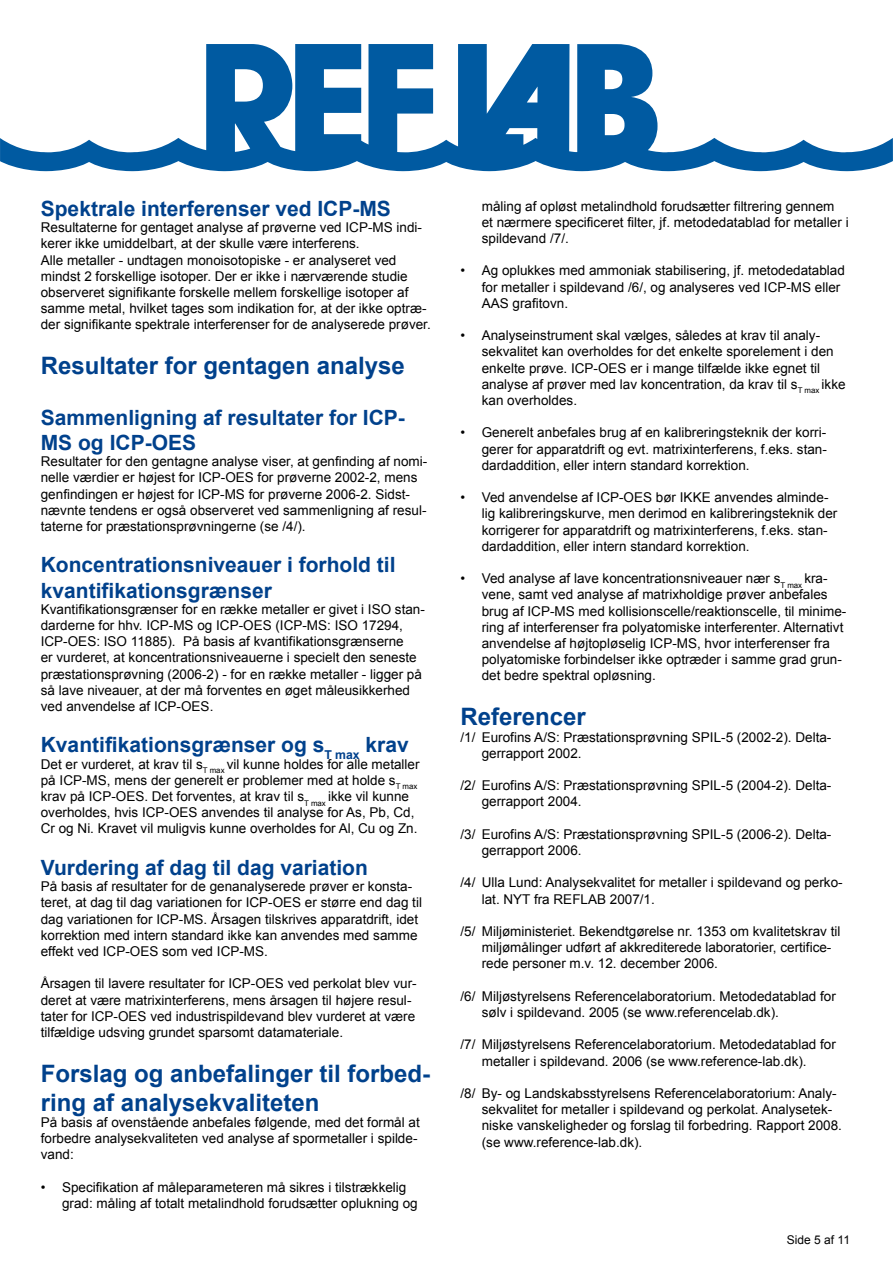
<style>
.page{position:relative;width:893px;height:1263px;background:#fff}
.page>*{position:absolute;margin:0;border:0;box-sizing:border-box;transform-origin:0 0}
.t1{font:700 24px/28.8px "Arial";color:#00418c}
.t2{font:700 21px/25.2px "Arial";color:#00418c}
.t3{font:13.5px/16.2px "Arial";color:#000}
.t4{font:12px "Arial";color:#000}
</style>
<div class="page">
<svg style="left:0;top:44px;width:893px;height:127px"></svg>
<h2 class="t2" style="left:41px;top:197px;width:352px">Spektrale interferenser ved ICP-MS</h2>
<p class="t3" style="left:41px;top:219px;width:391px">Resultaterne for gentaget analyse af prøverne ved ICP-MS indi&shy;kerer ikke umiddelbart, at der skulle være interferens.<br>Alle metaller - undtagen monoisotopiske - er analyseret ved mindst 2 forskellige isotoper. Der er ikke i nærværende studie observeret signifikante forskelle mellem forskellige isotoper af samme metal, hvilket tages som indikation for, at der ikke optræ&shy;der signifikante spektrale interferenser for de analyserede prøver.</p>
<h1 class="t1" style="left:41px;top:352px;width:366px">Resultater for gentagen analyse</h1>
<h2 class="t2" style="left:41px;top:406px;width:366px">Sammenligning af resultater for ICP-<br>MS og ICP-OES</h2>
<p class="t3" style="left:41px;top:453px;width:388px">Resultater for den gentagne analyse viser, at genfinding af nomi&shy;nelle værdier er højest for ICP-OES for prøverne 2002-2, mens genfindingen er højest for ICP-MS for prøverne 2006-2. Sidst&shy;nævnte tendens er også observeret ved sammenligning af resul&shy;taterne for præstationsprøvningerne (se /4/).</p>
<h2 class="t2" style="left:41px;top:553px;width:356px">Koncentrationsniveauer i forhold til kvantifikationsgrænser</h2>
<p class="t3" style="left:41px;top:601px;width:386px">Kvantifikationsgrænser for en række metaller er givet i ISO stan&shy;darderne for hhv. ICP-MS og ICP-OES (ICP-MS: ISO 17294, ICP-OES: ISO 11885). På basis af kvantifikationsgrænserne<br>er vurderet, at koncentrationsniveauerne i specielt den seneste præstationsprøvning (2006-2) - for en række metaller - ligger på så lave niveauer, at der må forventes en øget måleusikkerhed ved anvendelse af ICP-OES.</p>
<h2 class="t2" style="left:41px;top:733px;width:369px">Kvantifikationsgrænser og s<sub>T</sub> <sub>max</sub> krav</h2>
<p class="t3" style="left:41px;top:756px;width:380px">Det er vurderet, at krav til s<sub>T</sub> <sub>max</sub> vil kunne holdes for alle metaller på ICP-MS, mens der generelt er problemer med at holde s<sub>T</sub> <sub>max </sub>krav på ICP-OES. Det forventes, at krav til s<sub>T</sub> <sub>max</sub> ikke vil kunne overholdes, hvis ICP-OES anvendes til analyse for As, Pb, Cd, Cr og Ni. Kravet vil muligvis kunne overholdes for Al, Cu og Zn.</p>
<h2 class="t2" style="left:41px;top:856px;width:329px">Vurdering af dag til dag variation</h2>
<p class="t3" style="left:41px;top:878px;width:383px">På basis af resultater for de genanalyserede prøver er konsta&shy;teret, at dag til dag variationen for ICP-OES er større end dag til dag variationen for ICP-MS. Årsagen tilskrives apparatdrift, idet korrektion med intern standard ikke kan anvendes med samme effekt ved ICP-OES som ved ICP-MS.</p>
<p class="t3" style="left:41px;top:975px;width:377px">Årsagen til lavere resultater for ICP-OES ved perkolat blev vur&shy;deret at være matrixinterferens, mens årsagen til højere resul&shy;tater for ICP-OES ved industrispildevand blev vurderet at være tilfældige udsving grundet sparsomt datamateriale.</p>
<h1 class="t1" style="left:41px;top:1060px;width:391px">Forslag og anbefalinger til forbed&shy;ring af analysekvaliteten</h1>
<p class="t3" style="left:41px;top:1114px;width:380px">På basis af ovenstående anbefales følgende, med det formål at forbedre analysekvaliteten ved analyse af spormetaller i spilde&shy;vand:</p>
<p class="t3" style="left:62px;top:1179px;width:357px;text-indent:-21px">• Specifikation af måleparameteren må sikres i tilstrækkelig grad: måling af totalt metalindhold forudsætter oplukning og</p>
<p class="t3" style="left:482px;top:198px;width:368px">måling af opløst metalindhold forudsætter filtrering gennem et nærmere specificeret filter, jf. metodedatablad for metaller i spildevand /7/.</p>
<p class="t3" style="left:482px;top:263px;width:365px;text-indent:-21px">• Ag oplukkes med ammoniak stabilisering, jf. metodedatablad for metaller i spildevand /6/, og analyseres ved ICP-MS eller<br>AAS grafitovn.</p>
<p class="t3" style="left:482px;top:327px;width:365px;text-indent:-21px">• Analyseinstrument skal vælges, således at krav til analy&shy;sekvalitet kan overholdes for det enkelte sporelement i den enkelte prøve. ICP-OES er i mange tilfælde ikke egnet til analyse af prøver med lav koncentration, da krav til s<sub>T</sub> <sub>max</sub> ikke kan overholdes.</p>
<p class="t3" style="left:482px;top:425px;width:347px;text-align:justify;text-indent:-21px">• Generelt anbefales brug af en kalibreringsteknik der korri&shy;gerer for apparatdrift og evt. matrixinterferens, f.eks. stan&shy;dardaddition, eller intern standard korrektion.</p>
<p class="t3" style="left:482px;top:489px;width:357px;text-indent:-21px">• Ved anvendelse af ICP-OES bør IKKE anvendes alminde&shy;lig kalibreringskurve, men derimod en kalibreringsteknik der korrigerer for apparatdrift og matrixinterferens, f.eks. stan&shy;dardaddition, eller intern standard korrektion.</p>
<p class="t3" style="left:482px;top:570px;width:366px;text-indent:-21px">• Ved analyse af lave koncentrationsniveauer nær s<sub>T</sub> <sub>max</sub> kra&shy;vene, samt ved analyse af matrixholdige prøver anbefales brug af ICP-MS med kollisionscelle/reaktionscelle, til minime&shy;ring af interferenser fra polyatomiske interferenter. Alternativt anvendelse af højtopløselig ICP-MS, hvor interferenser fra polyatomiske forbindelser ikke optræder i samme grad grun&shy;det bedre spektral opløsning.</p>
<h1 class="t1" style="left:460px;top:703px;width:127px">Referencer</h1>
<p class="t3" style="left:482px;top:729px;width:351px;text-indent:-21px">/1 / Eurofins A/S: Præstationsprøvning SPIL-5 (2002-2). Delta&shy;gerrapport 2002.</p>
<p class="t3" style="left:482px;top:777px;width:351px;text-indent:-21px">/2/ Eurofins A/S: Præstationsprøvning SPIL-5 (2004-2). Delta&shy;gerrapport 2004.</p>
<p class="t3" style="left:482px;top:826px;width:351px;text-indent:-21px">/3/ Eurofins A/S: Præstationsprøvning SPIL-5 (2006-2). Delta&shy;gerrapport 2006.</p>
<p class="t3" style="left:482px;top:875px;width:362px;text-indent:-21px">/4/ Ulla Lund: Analysekvalitet for metaller i spildevand og perko&shy;lat. NYT fra REFLAB 2007/1 .</p>
<p class="t3" style="left:482px;top:923px;width:360px;text-indent:-21px">/5/ Miljøministeriet. Bekendtgørelse nr. 1 353 om kvalitetskrav til miljømålinger udført af akkrediterede laboratorier, certifice&shy;rede personer m.v. 1 2. december 2006.</p>
<p class="t3" style="left:482px;top:988px;width:356px;text-indent:-21px">/6/ Miljøstyrelsens Referencelaboratorium. Metodedatablad for sølv i spildevand. 2005 (se www.referencelab.dk).</p>
<p class="t3" style="left:460px;top:1037px;width:377px;text-align:center">/7/ Miljøstyrelsens Referencelaboratorium. Metodedatablad for metaller i spildevand. 2006 (se www.reference-lab.dk).</p>
<p class="t3" style="left:482px;top:1085px;width:362px;text-indent:-21px">/8/ By- og Landskabsstyrelsens Referencelaboratorium: Analy&shy;sekvalitet for metaller i spildevand og perkolat. Analysetek&shy;niske vanskeligheder og forslag til forbedring. Rapport 2008. (se www.reference-lab.dk).</p>
<p class="t4" style="left:787px;top:1232px;width:57px">Side af 11</p>
</div>
